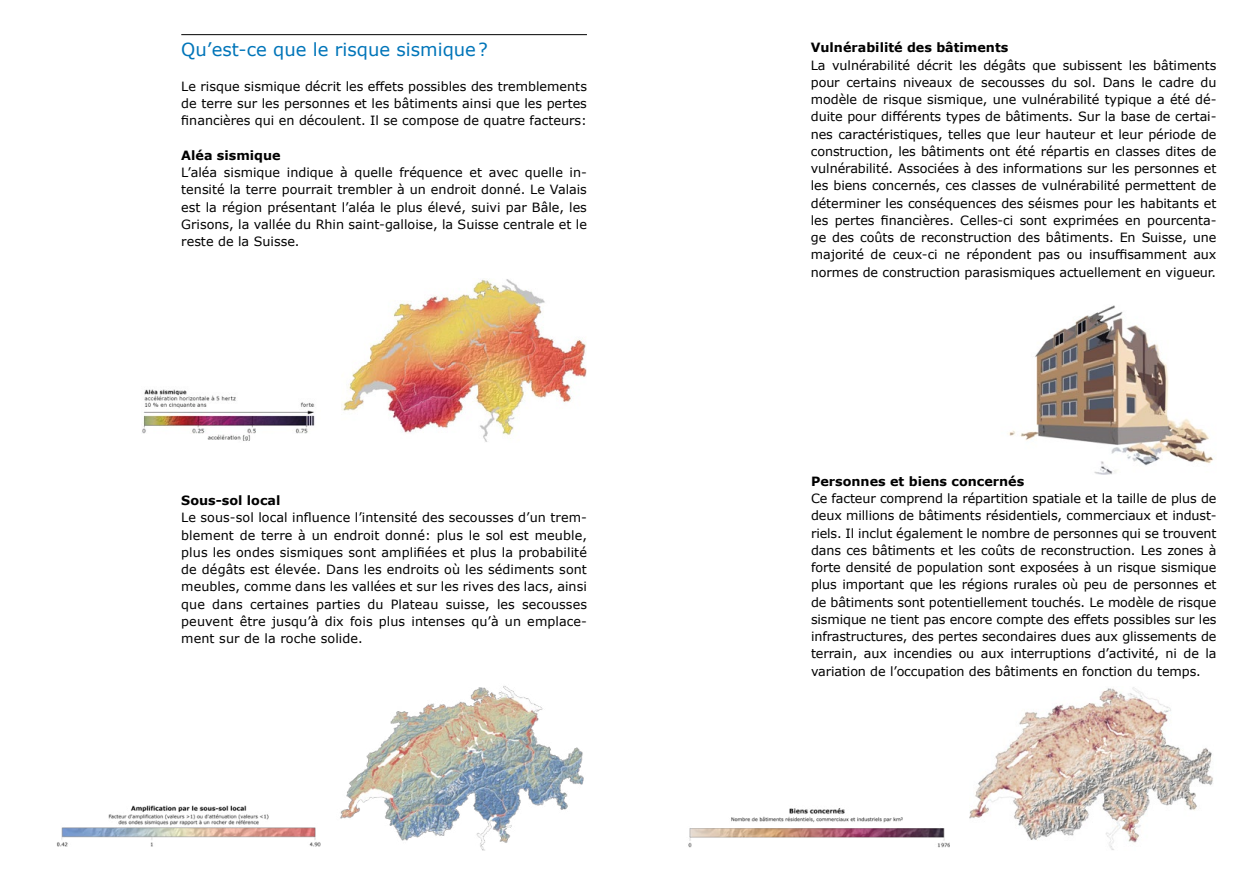
<style>
.page{position:relative;width:1259px;height:893px;background:#fff}
.page>*{position:absolute;margin:0;border:0;box-sizing:border-box;transform-origin:0 0}
.t1{font:18px "Verdana";color:#0075b9}
.t2{font:12.75px/17.2px "Verdana";color:#000;text-align:justify}
.t3{font:700 12.75px "Verdana";color:#000}
</style>
<div class="page">
<hr style="left:181px;top:34px;width:406px;height:1px;background:#000">
<img style="left:969px;top:687px;width:244px;height:163px">
<img style="left:1008px;top:305px;width:206px;height:170px">
<img style="left:142px;top:389px;width:173px;height:52px">
<img style="left:342px;top:279px;width:245px;height:163px">
<img style="left:688px;top:808px;width:261px;height:40px">
<img style="left:56px;top:805px;width:264px;height:42px">
<img style="left:340px;top:686px;width:244px;height:164px">
<h1 class="t1" style="left:181px;top:37px;width:308px">Qu’est-ce que le risque sismique?</h1>
<p class="t2" style="left:181px;top:77px;width:407px">Le risque sismique décrit les effets possibles des tremblements de terre sur les personnes et les bâtiments ainsi que les pertes financières qui en découlent. Il se compose de quatre facteurs:</p>
<p class="t3" style="left:181px;top:146px;width:101px">Aléa sismique</p>
<p class="t2" style="left:181px;top:164px;width:407px">L’aléa sismique indique à quelle fréquence et avec quelle in&shy;tensité la terre pourrait trembler à un endroit donné. Le Valais est la région présentant l’aléa le plus élevé, suivi par Bâle, les Grisons, la vallée du Rhin saint-galloise, la Suisse centrale et le reste de la Suisse.</p>
<p class="t3" style="left:181px;top:491px;width:101px">Sous-sol local</p>
<p class="t2" style="left:181px;top:509px;width:407px">Le sous-sol local influence l’intensité des secousses d’un trem&shy;blement de terre à un endroit donné: plus le sol est meuble, plus les ondes sismiques sont amplifiées et plus la probabilité de dégâts est élevée. Dans les endroits où les sédiments sont meubles, comme dans les vallées et sur les rives des lacs, ainsi que dans certaines parties du Plateau suisse, les secousses peuvent être jusqu’à dix fois plus intenses qu’à un emplace&shy;ment sur de la roche solide.</p>
<p class="t3" style="left:811px;top:39px;width:199px">Vulnérabilité des bâtiments</p>
<p class="t2" style="left:811px;top:56px;width:407px">La vulnérabilité décrit les dégâts que subissent les bâtiments pour certains niveaux de secousses du sol. Dans le cadre du modèle de risque sismique, une vulnérabilité typique a été dé&shy;duite pour différents types de bâtiments. Sur la base de certai&shy;nes caractéristiques, telles que leur hauteur et leur période de construction, les bâtiments ont été répartis en classes dites de vulnérabilité. Associées à des informations sur les personnes et les biens concernés, ces classes de vulnérabilité permettent de déterminer les conséquences des séismes pour les habitants et les pertes financières. Celles-ci sont exprimées en pourcenta&shy;ge des coûts de reconstruction des bâtiments. En Suisse, une majorité de ceux-ci ne répondent pas ou insuffisamment aux normes de construction parasismiques actuellement en vigueur.</p>
<p class="t3" style="left:811px;top:472px;width:215px">Personnes et biens concernés</p>
<p class="t2" style="left:811px;top:490px;width:407px">Ce facteur comprend la répartition spatiale et la taille de plus de deux millions de bâtiments résidentiels, commerciaux et indust&shy;riels. Il inclut également le nombre de personnes qui se trouvent dans ces bâtiments et les coûts de reconstruction. Les zones à forte densité de population sont exposées à un risque sismique plus important que les régions rurales où peu de personnes et de bâtiments sont potentiellement touchés. Le modèle de risque sismique ne tient pas encore compte des effets possibles sur les infrastructures, des pertes secondaires dues aux glissements de terrain, aux incendies ou aux interruptions d’activité, ni de la variation de l’occupation des bâtiments en fonction du temps.</p>
</div>
